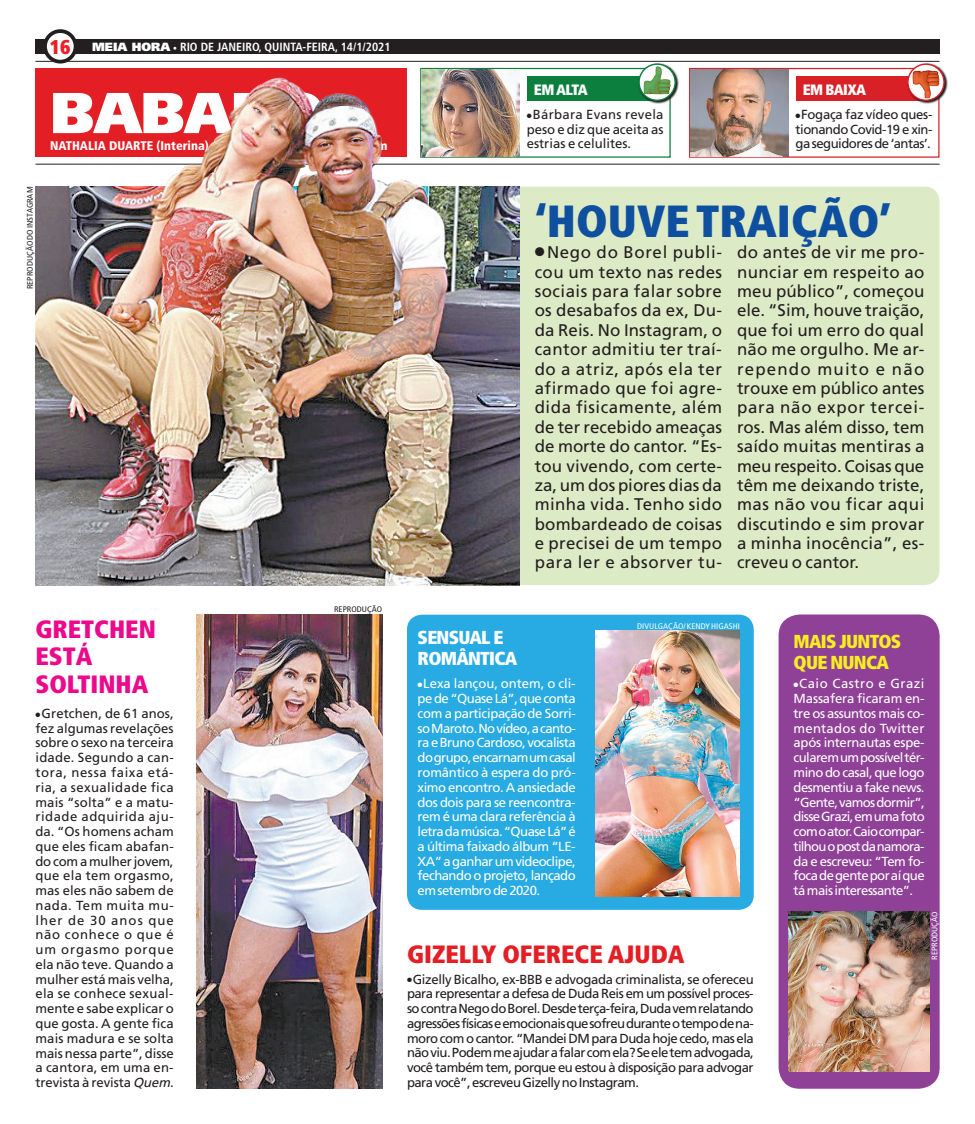
<style>
.page{position:relative;width:975px;height:1124px;background:#fff}
.page>*{position:absolute;margin:0;border:0;box-sizing:border-box;transform-origin:0 0}
.t1{font:900 57.5px "Frutiger";letter-spacing:-.02em;color:#fff}
.t2{font:900 condensed 45px "Frutiger";color:#0f4fa0}
.t3{font:900 condensed 25px/27.5px "Frutiger";color:#eb098c}
.t4{font:900 condensed 25px "Frutiger";color:#e31f25}
.t5{font:900 condensed 18.75px/21.2px "Frutiger";letter-spacing:-.04em;color:#f7ee21}
.t6{font:900 condensed 18.75px/21.2px "Frutiger";letter-spacing:-.04em;color:#fff}
.t7{font:16.88px/19.4px "Frutiger";letter-spacing:.02em;color:#231f20;text-align:justify}
.t8{font:900 condensed 15px "Frutiger";color:#fff}
.t9{font:13.12px/14.8px "Frutiger";color:#231f20;text-align:justify}
.t10{font:13.12px/14.8px "Frutiger";letter-spacing:-.04em;color:#fff;text-align:justify}
.t11{font:13.12px/14.8px "Frutiger";letter-spacing:-.035em;color:#231f20;text-align:center}
.t12{font:700 condensed 11.88px "Frutiger";color:#fff}
.t13{font:condensed 8.12px "Frutiger";color:#fff;scale:1.08 1}
.t14{font:condensed 8.12px "Frutiger";color:#231f20;scale:1.08 1}
.s1{font-weight:900;font-size:20px;color:#ed1f26}
.s2{font-weight:900;font-stretch:normal}
.s3{font-style:italic}
</style>
<div class="page">
<hr style="left:35px;top:61px;width:904px;height:1px;background:#231f20">
<div style="left:35px;top:39px;width:904px;height:15px;background:#231f20"></div>
<div style="left:45px;top:31px;width:31px;height:31px;background:#fff;border-radius:50%"></div>
<div style="left:43px;top:29px;width:34px;height:34px;border:4px solid #231f20;border-radius:50%"></div>
<hr style="left:35px;top:164px;width:904px;height:1px;background:#231f20">
<div style="left:35px;top:68px;width:372px;height:89px;background:#e31f25"></div>
<div style="left:407px;top:614px;width:346px;height:295px;background:#27abe2;border-radius:15px"></div>
<img style="left:595px;top:630px;width:145px;height:266px">
<img style="left:196px;top:614px;width:186px;height:474px">
<div style="left:35px;top:186px;width:904px;height:399px;background:#dcebc5;border-radius:15px"></div>
<img style="left:35px;top:186px;width:484px;height:399px">
<div style="left:778px;top:614px;width:161px;height:474px;background:#8f4097;border-radius:21px"></div>
<img style="left:788px;top:911px;width:140px;height:160px">
<div style="left:420px;top:68px;width:250px;height:90px;background:#fff;border:1px solid #0c7f3f"></div>
<div style="left:689px;top:68px;width:250px;height:90px;background:#fff;border:1px solid #d92026"></div>
<div style="left:526px;top:77px;width:137px;height:24px;background:#0c7f3f"></div>
<div style="left:795px;top:77px;width:137px;height:24px;background:#d92026"></div>
<img style="left:421px;top:69px;width:98px;height:87px">
<img style="left:690px;top:69px;width:98px;height:87px">
<svg style="left:638px;top:63px;width:40px;height:41px"></svg>
<svg style="left:639px;top:64px;width:36px;height:36px"></svg>
<img style="left:643px;top:66px;width:27px;height:28px">
<div style="left:638px;top:63px;width:37px;height:38px;border:1px solid #0c7f3f;border-radius:50%"></div>
<svg style="left:906px;top:63px;width:41px;height:41px"></svg>
<svg style="left:907px;top:64px;width:36px;height:36px"></svg>
<img style="left:912px;top:70px;width:27px;height:28px">
<div style="left:907px;top:63px;width:37px;height:38px;border:1px solid #d92026;border-radius:50%"></div>
<img style="left:142px;top:77px;width:294px;height:124px">
<p class="t12" style="left:50px;top:40px;width:269px"><span class="s1">16</span> <span class="s2">MEIA HORA ·</span> RIO DE JANEIRO, QUINTA-FEIRA</p>
<p class="t12" style="left:335px;top:40px;width:57px">, 14/1/2021</p>
<h1 class="t1" style="left:50px;top:78px;width:275px">BABADO</h1>
<p class="t14" style="left:25px;top:289px;width:96px;rotate:-90deg">REPRODUÇÃO DO INSTAGRAM</p>
<p class="t14" style="left:334px;top:604px;width:46px">REPRODUÇÃO</p>
<h3 class="t3" style="left:35px;top:615px;width:122px">GRETCHEN<br>ESTÁ<br>SOLTINHA</h3>
<p class="t9" style="left:35px;top:706px;width:140px;text-align:center">Gretchen, de 61 anos, fez algumas revelações sobre o sexo na terceira idade. Segundo a can&shy;tora, nessa faixa etá&shy;ria, a sexualidade fica mais “solta” e a matu&shy;ridade adquirida aju&shy;da. “Os homens acham que eles ficam abafan&shy;do com a mulher jovem, que ela tem orgasmo, mas eles não sabem de nada. Tem muita mu&shy;lher de 30 anos que não conhece o que é um orgasmo porque ela não teve. Quando a mulher está mais velha, ela se conhece sexual&shy;mente e sabe explicar o que gosta. A gente fica mais madura e se solta mais nessa parte”, disse a cantora, em uma en&shy;trevista à revista <span class="s3">Quem</span>.</p>
<p class="t8" style="left:534px;top:80px;width:32px">EM ALTA</p>
<p class="t8" style="left:802px;top:80px;width:65px">EM BAI XA</p>
<p class="t9" style="left:526px;top:107px;width:138px;text-indent:6px">Bárbara Evans revela peso e diz que aceita as estrias e celulites.</p>
<p class="t11" style="left:795px;top:107px;width:138px">Fogaça faz vídeo ques&shy;tionando Covid-19 e xin&shy;ga seguidores de ‘antas’.</p>
<h2 class="t2" style="left:535px;top:194px;width:357px">‘HOUVE TRAIÇÃO’</h2>
<p class="t7" style="left:534px;top:243px;width:189px;text-indent:12px">Nego do Borel publi&shy;cou um texto nas redes sociais para falar sobre os desabafos da ex, Du&shy;da Reis. No Instagram, o cantor admitiu ter traí&shy;do a atriz, após ela ter afirmado que foi agre&shy;dida fisicamente, além de ter recebido ameaças de morte do cantor. “Es&shy;tou vivendo, com certe&shy;za, um dos piores dias da minha vida. Tenho sido bombardeado de coisas e precisei de um tempo para ler e absorver tu-</p>
<p class="t7" style="left:737px;top:243px;width:189px">do antes de vir me pro&shy;nunciar em respeito ao meu público”, começou ele. “Sim, houve traição, que foi um erro do qual não me orgulho. Me ar&shy;rependo muito e não trouxe em público antes para não expor tercei&shy;ros. Mas além disso, tem saído muitas mentiras a meu respeito. Coisas que têm me deixando triste, mas não vou ficar aqui discutindo e sim provar a minha inocência”, es&shy;creveu o cantor.</p>
<h3 class="t6" style="left:417px;top:626px;width:101px">SENSUAL E<br>ROMÂNTICA</h3>
<p class="t10" style="left:417px;top:676px;width:160px;text-indent:6px">Lexa lançou, ontem, o cli&shy;pe de “Quase Lá”, que conta com a participação de Sorri&shy;so Maroto. No vídeo, a canto&shy;ra e Bruno Cardoso, vocalista do grupo, encarnam um casal romântico à espera do pró&shy;ximo encontro. A ansiedade dos dois para se reencontra&shy;rem é uma clara referência à letra da música. “Quase Lá” é a última faixado álbum “LE-XA” a ganhar um videoclipe, fechando o projeto, lançado em setembro de 2020.</p>
<p class="t13" style="left:637px;top:621px;width:96px">DIVULGAÇÃO/ KENDY HIGASHI</p>
<h3 class="t4" style="left:407px;top:938px;width:279px">GIZELLY OFERECE AJUDA</h3>
<p class="t9" style="left:407px;top:971px;width:348px;text-indent:6px">Gizelly Bicalho, ex-BBB e advogada criminalista, se ofereceu para representar a defesa de Duda Reis em um possível proces&shy;so contra Nego do Borel. Desde terça-feira, Duda vem relatando agressões físicas e emocionais que sofreu durante o tempo de na&shy;moro com o cantor. “Mandei DM para Duda hoje cedo, mas ela não viu. Podem me ajudar a falar com ela? Se ele tem advogada, você também tem, porque eu estou à disposição para advogar para você”, escreveu Gizelly no Instagram.</p>
<h3 class="t5" style="left:793px;top:630px;width:108px">MAIS JUNTOS<br>QUE NUNCA</h3>
<p class="t10" style="left:793px;top:676px;width:133px;text-indent:6px">Caio Castro e Grazi Massafera ficaram en&shy;tre os assuntos mais co&shy;mentados do Twitter após internautas espe&shy;cularem um possível tér&shy;mino do casal, que logo desmentiu a fake news. “Gente, vamos dormir”, disse Grazi, em uma foto com o ator.Caio compar&shy;tilhou o post da namora&shy;da e escreveu: “Tem fo&shy;foca de gente por aí que tá mais interessante”.</p>
<p class="t13" style="left:929px;top:959px;width:46px;rotate:-90deg">REPRODUÇÃO</p>
</div>
